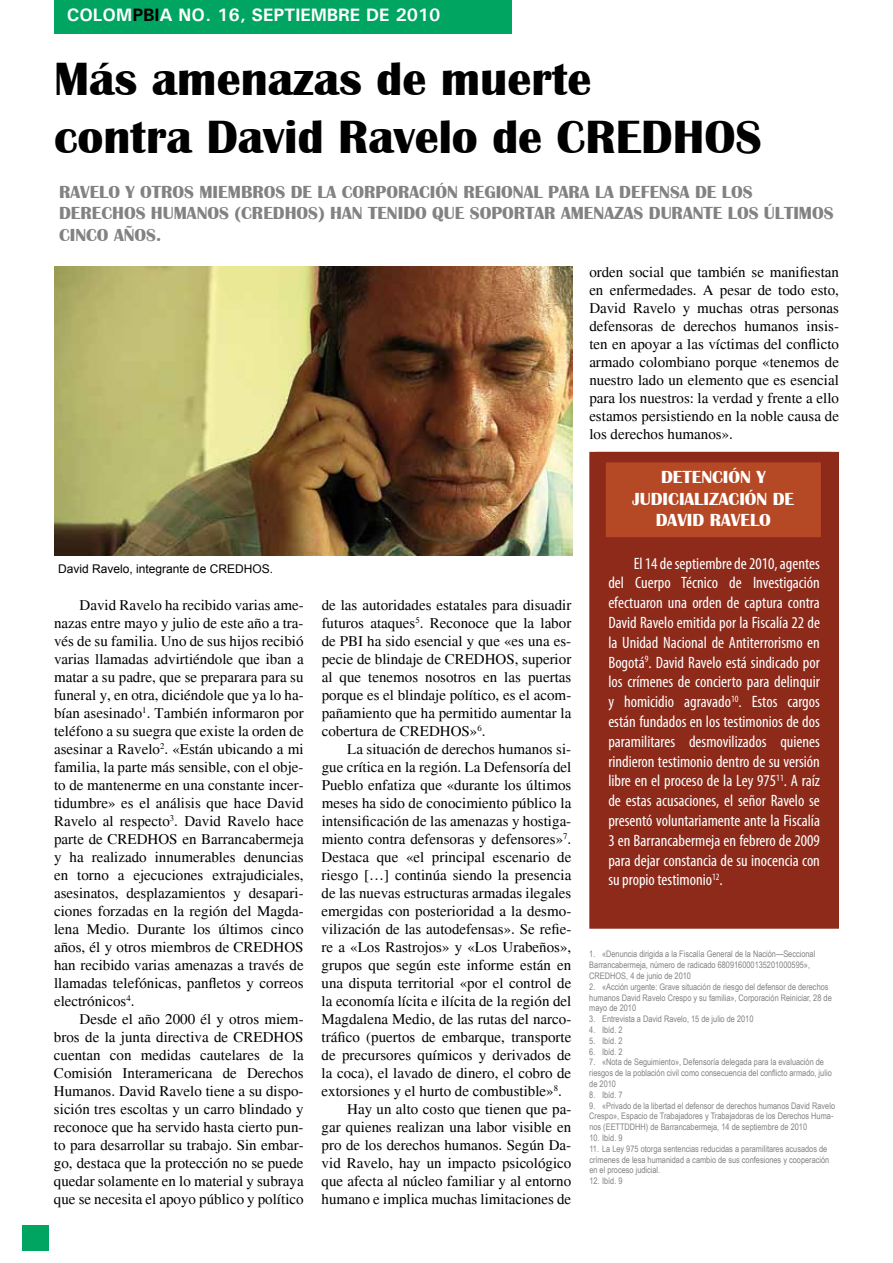
<style>
.page{position:relative;width:893px;height:1263px;background:#fff}
.page>*{position:absolute;margin:0;border:0;box-sizing:border-box;transform-origin:0 0}
.t1{font:700 48px/57.6px "Britannic";color:#000}
.t2{font:700 18px/21.6px "Britannic";color:#838283}
.t3{font:700 18px "Britannic";color:#fff}
.t4{font:700 18px "Univers";color:#fff}
.t5{font:condensed 16.5px/19.8px "Myriad Pro";color:#fff;text-align:justify}
.t6{font:15px/18px "Times";color:#000;text-align:justify}
.t7{font:12px "Arial";color:#000}
.t8{font:9px/10.8px "Arial Narrow";color:#838283}
.s1{color:#000}
</style>
<div class="page">
<div style="left:22px;top:1225px;width:27px;height:25px;background:#00a562"></div>
<div style="left:54px;top:0;width:458px;height:34px;background:#00a562"></div>
<img style="left:55px;top:266px;width:517px;height:290px">
<div style="left:595px;top:457px;width:239px;height:466px;background:#8d2a1a"></div>
<div style="left:589px;top:452px;width:250px;height:477px;border:10px solid #8d2a1a"></div>
<div style="left:601px;top:457px;width:225px;height:85px;background:#b64925"></div>
<div style="left:595px;top:452px;width:236px;height:96px;border:10px solid #8d2a1a"></div>
<p class="t4" style="left:67px;top:3px;width:375px">COLOM<span class="s1">PBI</span>A NO. 16, SEPTIEMBRE DE 2010</p>
<h1 class="t1" style="left:54px;top:51px;width:709px">MÁS AMENAZAS DE MUERTE<br>CONTRA DAVID RAVELO DE CREDHOS</h1>
<p class="t2" style="left:59px;top:181px;width:114px">RAVELO Y OTROS</p>
<p class="t2" style="left:199px;top:181px;width:65px">MIEMBROS</p>
<p class="t2" style="left:291px;top:181px;width:452px">DE LA CORPORACIÓN REGIONAL PARA LA DEFENSA DE LOS</p>
<p class="t2" style="left:59px;top:203px;width:24px">DERECHOS</p>
<p class="t2" style="left:59px;top:203px;width:752px;text-indent:92px">HUMANOS (CREDHOS) HAN TENIDO QUE SOPORTAR AMENAZAS DURANTE LOS ÚLTIMOS<br>CINCO AÑOS.</p>
<p class="t6" style="left:589px;top:263px;width:251px">orden social que también se manifiestan en enfermedades. A pesar de todo esto, David Ravelo y muchas otras personas defensoras de derechos humanos insis&shy;ten en apoyar a las víctimas del conflicto armado colombiano porque «tenemos de nuestro lado un elemento que es esencial para los nuestros: la verdad y frente a ello estamos persistiendo en la noble causa de los derechos humanos».</p>
<p class="t3" style="left:661px;top:467px;width:106px">DETENCIÓN Y</p>
<p class="t3" style="left:632px;top:488px;width:152px">JUDICIALIZACIÓN DE</p>
<p class="t3" style="left:656px;top:510px;width:115px">DAVID RAVELO</p>
<p class="t7" style="left:58px;top:561px;width:216px">David Ravelo, integrante de CREDHOS.</p>
<p class="t5" style="left:608px;top:553px;width:213px;text-indent:26px">El 14 de septiembre de 2010, agentes del Cuerpo Técnico de Investigación efectuaron una orden de captura contra David Ravelo emitida por la Fiscalía 22 de la Unidad Nacional de Antiterrorismo en Bogotá<sup>9</sup>. David Ravelo está sindicado por los crímenes de concierto para delinquir y homicidio agravado<sup>10</sup>. Estos cargos están fundados en los testimonios de dos paramilitares desmovilizados quienes rindieron testimonio dentro de su versión libre en el proceso de la Ley 975<sup>11</sup>. A raíz de estas acusaciones, el señor Ravelo se presentó voluntariamente ante la Fiscalía 3 en Barrancabermeja en febrero de 2009 para dejar constancia de su inocencia con su propio testimonio<sup>12</sup>.</p>
<p class="t6" style="left:54px;top:596px;width:251px;text-indent:26px">David Ravelo ha recibido varias ame&shy;nazas entre mayo y julio de este año a tra&shy;vés de su familia. Uno de sus hijos recibió varias llamadas advirtiéndole que iban a matar a su padre, que se preparara para su funeral y, en otra, diciéndole que ya lo ha&shy;bían asesinado<sup>1</sup>. También informaron por teléfono a su suegra que existe la orden de asesinar a Ravelo<sup>2</sup>. «Están ubicando a mi familia, la parte más sensible, con el obje&shy;to de mantenerme en una constante incer&shy;tidumbre» es el análisis que hace David Ravelo al respecto<sup>3</sup>. David Ravelo hace parte de CREDHOS en Barrancabermeja y ha realizado innumerables denuncias en torno a ejecuciones extrajudiciales, asesinatos, desplazamientos y desapari&shy;ciones forzadas en la región del Magda&shy;lena Medio. Durante los últimos cinco años, él y otros miembros de CREDHOS han recibido varias amenazas a través de llamadas telefónicas, panfletos y correos electrónicos<sup>4</sup>.</p>
<p class="t6" style="left:54px;top:1010px;width:251px;text-indent:26px">Desde el año 2000 él y otros miem&shy;bros de la junta directiva de CREDHOS cuentan con medidas cautelares de la Comisión Interamericana de Derechos Humanos. David Ravelo tiene a su dispo&shy;sición tres escoltas y un carro blindado y reconoce que ha servido hasta cierto pun&shy;to para desarrollar su trabajo. Sin embar&shy;go, destaca que la protección no se puede quedar solamente en lo material y subraya que se necesita el apoyo público y político</p>
<p class="t6" style="left:322px;top:596px;width:251px">de las autoridades estatales para disuadir futuros ataques<sup>5</sup>. Reconoce que la labor de PBI ha sido esencial y que «es una es&shy;pecie de blindaje de CREDHOS, superior al que tenemos nosotros en las puertas porque es el blindaje político, es el acom&shy;pañamiento que ha permitido aumentar la cobertura de CREDHOS»<sup>6</sup>.</p>
<p class="t6" style="left:347px;top:740px;width:226px">La situación de derechos humanos si-</p>
<p class="t6" style="left:322px;top:758px;width:251px">gue crítica en la región. La Defensoría del</p>
<p class="t6" style="left:322px;top:776px;width:251px">Pueblo enfatiza que «durante los últimos</p>
<p class="t6" style="left:322px;top:794px;width:251px">meses ha sido de conocimiento público la</p>
<p class="t6" style="left:322px;top:812px;width:251px">intensificación de las amenazas y hostiga-</p>
<p class="t6" style="left:322px;top:830px;width:251px">miento contra defensoras y defensores»<sup>7</sup>.</p>
<p class="t6" style="left:322px;top:848px;width:251px">Destaca que «el principal escenario de</p>
<p class="t6" style="left:322px;top:866px;width:251px">riesgo […] continúa siendo la presencia</p>
<p class="t6" style="left:322px;top:884px;width:251px">de las nuevas estructuras armadas ilegales</p>
<p class="t6" style="left:322px;top:902px;width:251px">emergidas con posterioridad a la desmo-</p>
<p class="t6" style="left:322px;top:920px;width:251px">vilización de las autodefensas». Se refie-</p>
<p class="t6" style="left:322px;top:938px;width:251px">re a «Los Rastrojos» y «Los Urabeños»,</p>
<p class="t6" style="left:322px;top:956px;width:251px">grupos que según este informe están en</p>
<p class="t6" style="left:322px;top:974px;width:251px">una disputa territorial «por el control de</p>
<p class="t6" style="left:322px;top:992px;width:251px">la economía lícita e ilícita de la región del</p>
<p class="t6" style="left:322px;top:1010px;width:251px">Magdalena Medio, de las rutas del narco-</p>
<p class="t6" style="left:322px;top:1028px;width:251px">tráfico (puertos de embarque, transporte</p>
<p class="t6" style="left:322px;top:1046px;width:251px">de precursores químicos y derivados de</p>
<p class="t6" style="left:322px;top:1064px;width:251px">la coca), el lavado de dinero, el cobro de</p>
<p class="t6" style="left:322px;top:1082px;width:242px">extorsiones y el hurto de combustible»<sup>8</sup>.</p>
<p class="t6" style="left:347px;top:1100px;width:226px">Hay un alto costo que tienen que pa-</p>
<p class="t6" style="left:322px;top:1118px;width:251px">gar quienes realizan una labor visible en</p>
<p class="t6" style="left:322px;top:1136px;width:251px">pro de los derechos humanos. Según Da-</p>
<p class="t6" style="left:322px;top:1154px;width:251px">vid Ravelo, hay un impacto psicológico</p>
<p class="t6" style="left:322px;top:1172px;width:251px">que afecta al núcleo familiar y al entorno</p>
<p class="t6" style="left:322px;top:1190px;width:251px">humano e implica muchas limitaciones de</p>
<p class="t8" style="left:589px;top:948px;width:228px">1. «Denuncia dirigida a la Fiscalía General de la Nación—Seccional<br>Barrancabermeja, número de radicado 680916000135201000595»,<br>CREDHOS, 4 de junio de 2010</p>
<p class="t8" style="left:589px;top:981px;width:244px">2. «Acción urgente: Grave situación de riesgo del defensor de derechos humanos David Ravelo Crespo y su familia», Corporación Reiniciar, 28 de mayo de 2010</p>
<p class="t8" style="left:589px;top:1013px;width:166px">3. Entrevista a David Ravelo, 15 de julio de 2010</p>
<p class="t8" style="left:589px;top:1024px;width:35px">4. Ibíd. 2</p>
<p class="t8" style="left:589px;top:1035px;width:35px">5. Ibíd. 2</p>
<p class="t8" style="left:589px;top:1046px;width:35px">6. Ibíd. 2</p>
<p class="t8" style="left:589px;top:1056px;width:244px">7. «Nota de Seguimiento», Defensoría delegada para la evaluación de riesgos de la población civil como consecuencia del conflicto armado, julio de 2010</p>
<p class="t8" style="left:589px;top:1089px;width:35px">8. Ibíd. 7</p>
<p class="t8" style="left:589px;top:1100px;width:247px">9. «Privado de la libertad el defensor de derechos humanos David Ravelo<br>Crespo», Espacio de Trabajadores y Trabajadoras de los Derechos Huma&shy;nos (EETTDDHH) de Barrancabermeja, 14 de septiembre de 2010</p>
<p class="t8" style="left:589px;top:1132px;width:35px">10. Ibíd. 9</p>
<p class="t8" style="left:589px;top:1143px;width:241px">11. La Ley 975 otorga sentencias reducidas a paramilitares acusados de crímenes de lesa humanidad a cambio de sus confesiones y cooperación en el proceso judicial.</p>
<p class="t8" style="left:589px;top:1175px;width:35px">12. Ibíd. 9</p>
</div>
